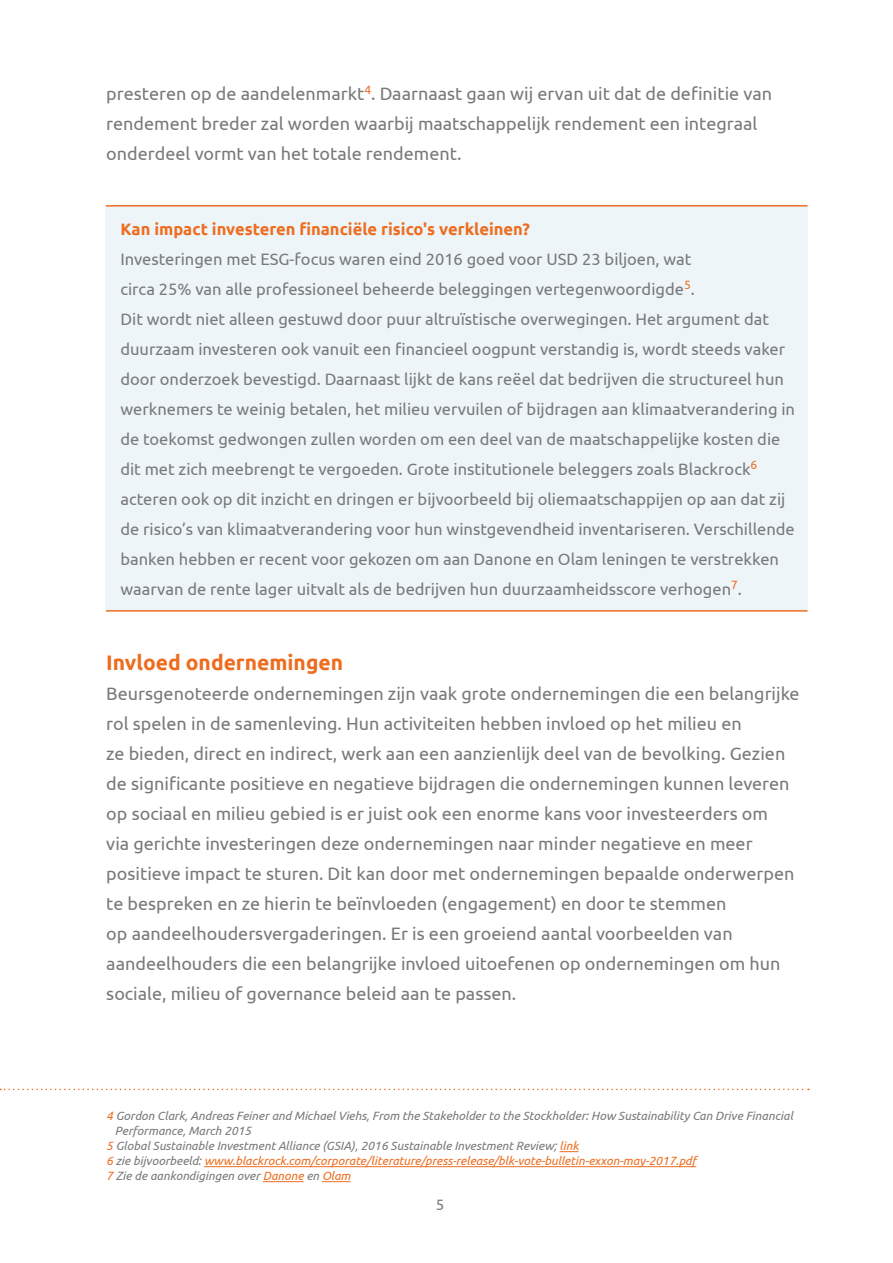
<style>
.page{position:relative;width:893px;height:1263px;background:#fff}
.page>*{position:absolute;margin:0;border:0;box-sizing:border-box;transform-origin:0 0}
.t1{font:700 21px "Ubuntu";color:#ed6d20}
.t2{font:18px/30px "Ubuntu";color:#797979}
.t3{font:16.5px/30px "Ubuntu";color:#797979}
.t4{font:700 16.5px "Ubuntu";color:#ed6d20}
.t5{font:15px "Ubuntu";color:#797979}
.t6{font:italic 12px "Ubuntu";color:#797979}
.t7{font:italic 12px "Ubuntu";color:#ed6d20}
.s1{color:#ed6d20}
.s2{color:#797979}
</style>
<div class="page">
<svg style="left:559px;top:1151px;width:20px;height:1px"></svg>
<hr style="left:204px;top:1166px;width:492px;height:1px;background:#ed6d20">
<hr style="left:263px;top:1181px;width:41px;height:1px;background:#ed6d20">
<svg style="left:322px;top:1181px;width:28px;height:1px"></svg>
<svg style="left:0;top:1089px;width:809px;height:1px"></svg>
<div style="left:106px;top:205px;width:702px;height:405px;background:#edf5f9"></div>
<hr style="left:106px;top:205px;width:701px;height:2px;background:#ed6d20">
<hr style="left:106px;top:610px;width:701px;height:2px;background:#ed6d20">
<p class="t2" style="left:106px;top:78px;width:667px">presteren op de aandelenmarkt<sup>4</sup>. Daarnaast gaan wij ervan uit dat de definitie van rendement breder zal worden waarbij maatschappelijk rendement een integraal onderdeel vormt van het totale rendement.</p>
<p class="t4" style="left:120px;top:219px;width:411px">Kan impact investeren financiële risico's verkleinen?</p>
<p class="t3" style="left:120px;top:244px;width:676px">Investeringen met ESG-focus waren eind 2016 goed voor USD 23 biljoen, wat<br>circa 25% van alle professioneel beheerde beleggingen vertegenwoordigde<sup>5</sup>.<br>Dit wordt niet alleen gestuwd door puur altruïstische overwegingen. Het argument dat duurzaam investeren ook vanuit een financieel oogpunt verstandig is, wordt steeds vaker door onderzoek bevestigd. Daarnaast lijkt de kans reëel dat bedrijven die structureel hun werknemers te weinig betalen, het milieu vervuilen of bijdragen aan klimaatverandering in de toekomst gedwongen zullen worden om een deel van de maatschappelijke kosten die dit met zich meebrengt te vergoeden. Grote institutionele beleggers zoals Blackrock<sup>6 </sup>acteren ook op dit inzicht en dringen er bijvoorbeeld bij oliemaatschappijen op aan dat zij de risico’s van klimaatverandering voor hun winstgevendheid inventariseren. Verschillende banken hebben er recent voor gekozen om aan Danone en Olam leningen te verstrekken waarvan de rente lager uitvalt als de bedrijven hun duurzaamheidsscore verhogen<sup>7</sup>.</p>
<p class="t1" style="left:106px;top:650px;width:238px">Invloed ondernemingen</p>
<p class="t2" style="left:106px;top:678px;width:695px">Beursgenoteerde ondernemingen zijn vaak grote ondernemingen die een belangrijke rol spelen in de samenleving. Hun activiteiten hebben invloed op het milieu en<br>ze bieden, direct en indirect, werk aan een aanzienlijk deel van de bevolking. Gezien de significante positieve en negatieve bijdragen die ondernemingen kunnen leveren op sociaal en milieu gebied is er juist ook een enorme kans voor investeerders om<br>via gerichte investeringen deze ondernemingen naar minder negatieve en meer positieve impact te sturen. Dit kan door met ondernemingen bepaalde onderwerpen te bespreken en ze hierin te beïnvloeden (engagement) en door te stemmen<br>op aandeelhoudersvergaderingen. Er is een groeiend aantal voorbeelden van aandeelhouders die een belangrijke invloed uitoefenen op ondernemingen om hun sociale, milieu of governance beleid aan te passen.</p>
<p class="t6" style="left:106px;top:1108px;width:688px"><span class="s1">4</span> Gordon Clark, Andreas Feiner and Michael Viehs, From the Stakeholder to the Stockholder: How Sustainability Can Drive Financial</p>
<p class="t6" style="left:115px;top:1123px;width:138px">Performance, March 2015</p>
<p class="t6" style="left:106px;top:1138px;width:474px"><span class="s1">5</span> Global Sustainable Investment Alliance (GSIA), 2016 Sustainable Investment Review; <span class="s1">link</span></p>
<p class="t7" style="left:106px;top:1153px;width:591px">6 <span class="s2">zie bijvoorbeeld:</span> www.blackrock.com/corporate/literature/press-release/blk-vote-bulletin-exxon-may-2017.pdf</p>
<p class="t6" style="left:106px;top:1168px;width:246px"><span class="s1">7</span> Zie de aankondigingen over <span class="s1">Danone</span> en <span class="s1">Olam</span></p>
<p class="t5" style="left:436px;top:1196px;width:10px">5</p>
</div>
